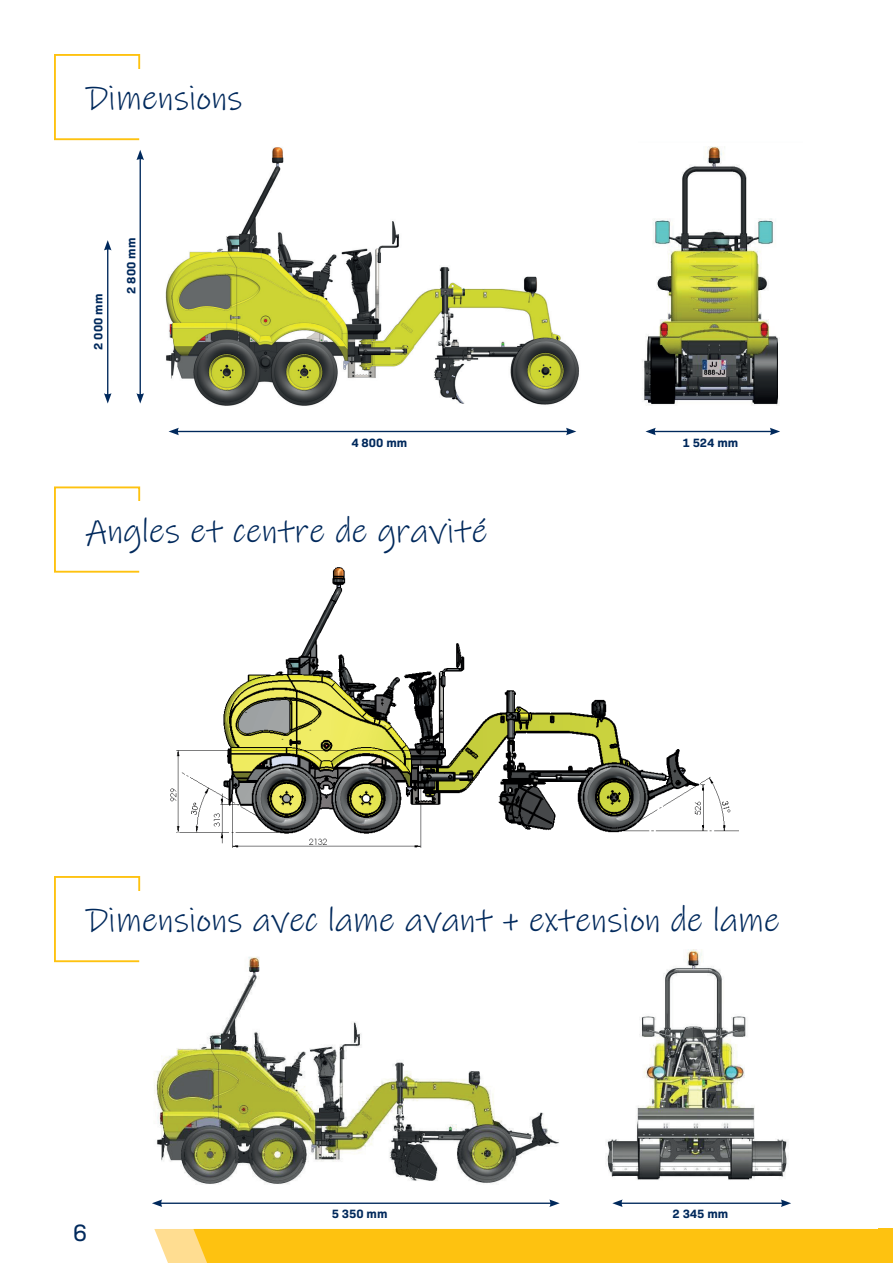
<style>
.page{position:relative;width:893px;height:1263px;background:#fff}
.page>*{position:absolute;margin:0;border:0;box-sizing:border-box;transform-origin:0 0}
.t1{font:34.5px "Ink Free";color:#00295c}
.t2{font:24px "Bio Sans";color:#00295c}
.t3{font:700 12.15px "Bio Sans";color:#00295c}
</style>
<div class="page">
<div style="left:154px;top:1229px;width:739px;height:34px;background:#fec210"></div>
<img style="left:170px;top:567px;width:568px;height:281px">
<svg style="left:54px;top:54px;width:87px;height:87px"></svg>
<div style="left:83px;top:69px;width:756px;height:58px;background:#fff"></div>
<img style="left:165px;top:147px;width:414px;height:259px">
<img style="left:642px;top:146px;width:138px;height:260px">
<hr style="left:177px;top:431px;width:391px;height:1px;background:#00295c">
<svg style="left:169px;top:428px;width:10px;height:7px"></svg>
<svg style="left:566px;top:428px;width:10px;height:7px"></svg>
<hr style="left:140px;top:158px;width:1px;height:238px;background:#00295c">
<svg style="left:136px;top:393px;width:8px;height:10px"></svg>
<svg style="left:136px;top:150px;width:8px;height:10px"></svg>
<hr style="left:107px;top:248px;width:1px;height:148px;background:#00295c">
<svg style="left:104px;top:393px;width:7px;height:10px"></svg>
<svg style="left:104px;top:240px;width:7px;height:10px"></svg>
<hr style="left:653px;top:431px;width:119px;height:1px;background:#00295c">
<svg style="left:645px;top:428px;width:11px;height:7px"></svg>
<svg style="left:770px;top:428px;width:10px;height:7px"></svg>
<svg style="left:54px;top:486px;width:87px;height:87px"></svg>
<div style="left:83px;top:501px;width:756px;height:59px;background:#fff"></div>
<svg style="left:54px;top:876px;width:87px;height:87px"></svg>
<div style="left:83px;top:891px;width:756px;height:58px;background:#fff"></div>
<img style="left:154px;top:957px;width:405px;height:228px">
<img style="left:606px;top:949px;width:182px;height:231px">
<hr style="left:160px;top:1202px;width:392px;height:2px;background:#00295c">
<svg style="left:152px;top:1199px;width:10px;height:8px"></svg>
<svg style="left:549px;top:1199px;width:11px;height:8px"></svg>
<hr style="left:620px;top:1202px;width:163px;height:2px;background:#00295c">
<svg style="left:612px;top:1199px;width:11px;height:8px"></svg>
<svg style="left:781px;top:1199px;width:10px;height:8px"></svg>
<p class="t1" style="left:86px;top:76px;width:158px">Dimensions</p>
<p class="t3" style="left:89px;top:350px;width:57px;rotate:-90deg">2 000 mm</p>
<p class="t3" style="left:122px;top:294px;width:57px;rotate:-90deg">2 800 mm</p>
<p class="t3" style="left:351px;top:433px;width:57px">4 800 mm</p>
<p class="t3" style="left:682px;top:433px;width:57px">1 524 mm</p>
<p class="t1" style="left:86px;top:508px;width:403px">Angles et centre de gravité</p>
<p class="t1" style="left:86px;top:898px;width:695px">Dimensions avec lame avant + extension de lame</p>
<p class="t2" style="left:73px;top:1215px;width:16px">6</p>
<p class="t3" style="left:332px;top:1205px;width:57px">5 350 mm</p>
<p class="t3" style="left:672px;top:1205px;width:57px">2 345 mm</p>
</div>
